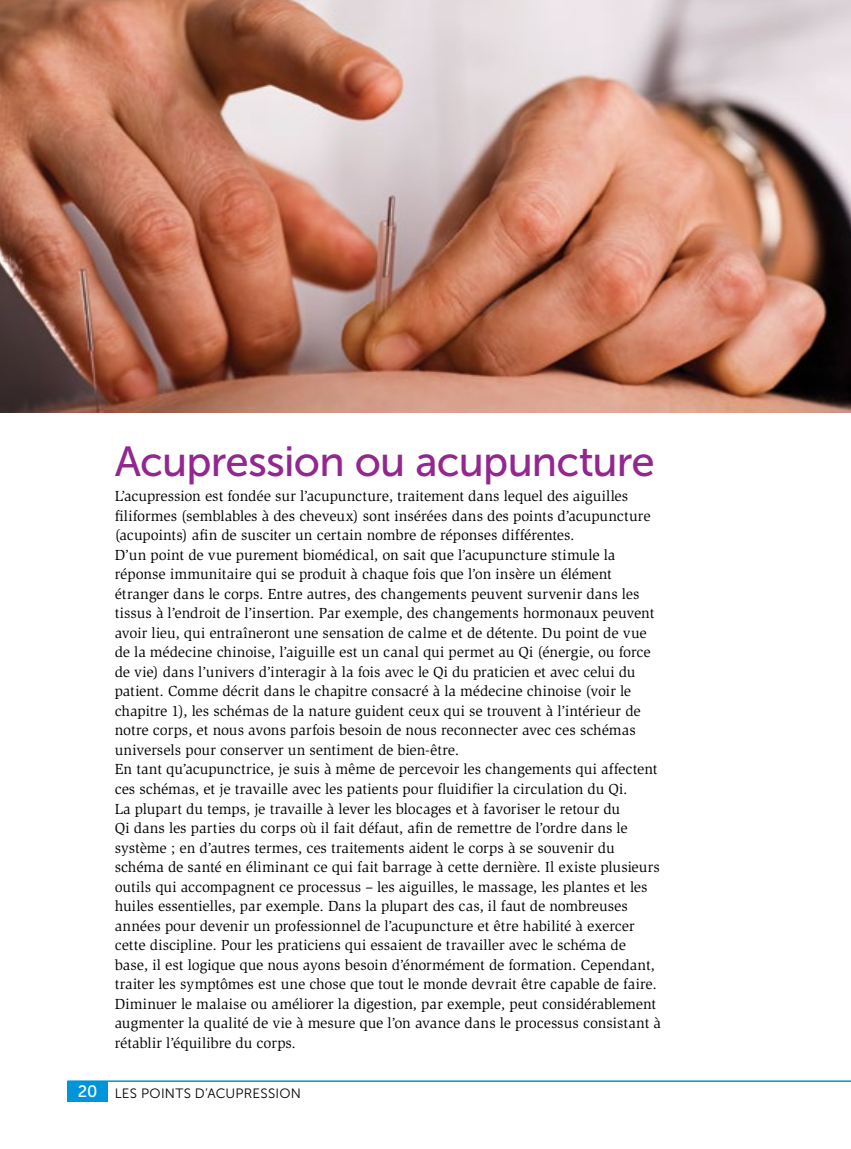
<style>
.page{position:relative;width:851px;height:1149px;background:#fff}
.page>*{position:absolute;margin:0;border:0;box-sizing:border-box;transform-origin:0 0}
.t1{font:42px "Museo Sans 500";letter-spacing:-.02em;color:#92278f}
.t2{font:15px/19.5px "Slimbach Std";color:#000}
.t3{font:13.5px "Museo Sans 300";letter-spacing:.02em;color:#000}
.s1{font-family:"Museo Sans 500";font-size:16.5px;color:#fff}
</style>
<div class="page">
<div style="left:67px;top:1080px;width:41px;height:21px;background:#0095da"></div>
<hr style="left:67px;top:1080px;width:783px;height:1px;background:#0095da">
<img style="left:0;top:0;width:850px;height:412px">
<h1 class="t1" style="left:115px;top:438px;width:541px">Acupression ou acupuncture</h1>
<p class="t2" style="left:115px;top:486px;width:547px">L’acupression est fondée sur l’acupuncture, traitement dans lequel des aiguilles filiformes (semblables à des cheveux) sont insérées dans des points d’acupuncture (acupoints) afin de susciter un certain nombre de réponses différentes.<br>D’un point de vue purement biomédical, on sait que l’acupuncture stimule la réponse immunitaire qui se produit à chaque fois que l’on insère un élément étranger dans le corps. Entre autres, des changements peuvent survenir dans les tissus à l’endroit de l’insertion. Par exemple, des changements hormonaux peuvent avoir lieu, qui entraîneront une sensation de calme et de détente. Du point de vue de la médecine chinoise, l’aiguille est un canal qui permet au Qi (énergie, ou force de vie) dans l’univers d’interagir à la fois avec le Qi du praticien et avec celui du patient. Comme décrit dans le chapitre consacré à la médecine chinoise (voir le chapitre 1), les schémas de la nature guident ceux qui se trouvent à l’intérieur de notre corps, et nous avons parfois besoin de nous reconnecter avec ces schémas universels pour conserver un sentiment de bien-être.<br>En tant qu’acupunctrice, je suis à même de percevoir les changements qui affectent ces schémas, et je travaille avec les patients pour fluidifier la circulation du Qi.<br>La plupart du temps, je travaille à lever les blocages et à favoriser le retour du<br>Qi dans les parties du corps où il fait défaut, afin de remettre de l’ordre dans le système ; en d’autres termes, ces traitements aident le corps à se souvenir du schéma de santé en éliminant ce qui fait barrage à cette dernière. Il existe plusieurs outils qui accompagnent ce processus – les aiguilles, le massage, les plantes et les huiles essentielles, par exemple. Dans la plupart des cas, il faut de nombreuses années pour devenir un professionnel de l’acupuncture et être habilité à exercer cette discipline. Pour les praticiens qui essaient de travailler avec le schéma de base, il est logique que nous ayons besoin d’énormément de formation. Cependant, traiter les symptômes est une chose que tout le monde devrait être capable de faire.<br>Diminuer le malaise ou améliorer la digestion, par exemple, peut considérablement augmenter la qualité de vie à mesure que l’on avance dans le processus consistant à rétablir l’équilibre du corps.</p>
<p class="t3" style="left:78px;top:1085px;width:225px"><span class="s1">20</span> LES POINTS D’ACUPRESSION</p>
</div>
